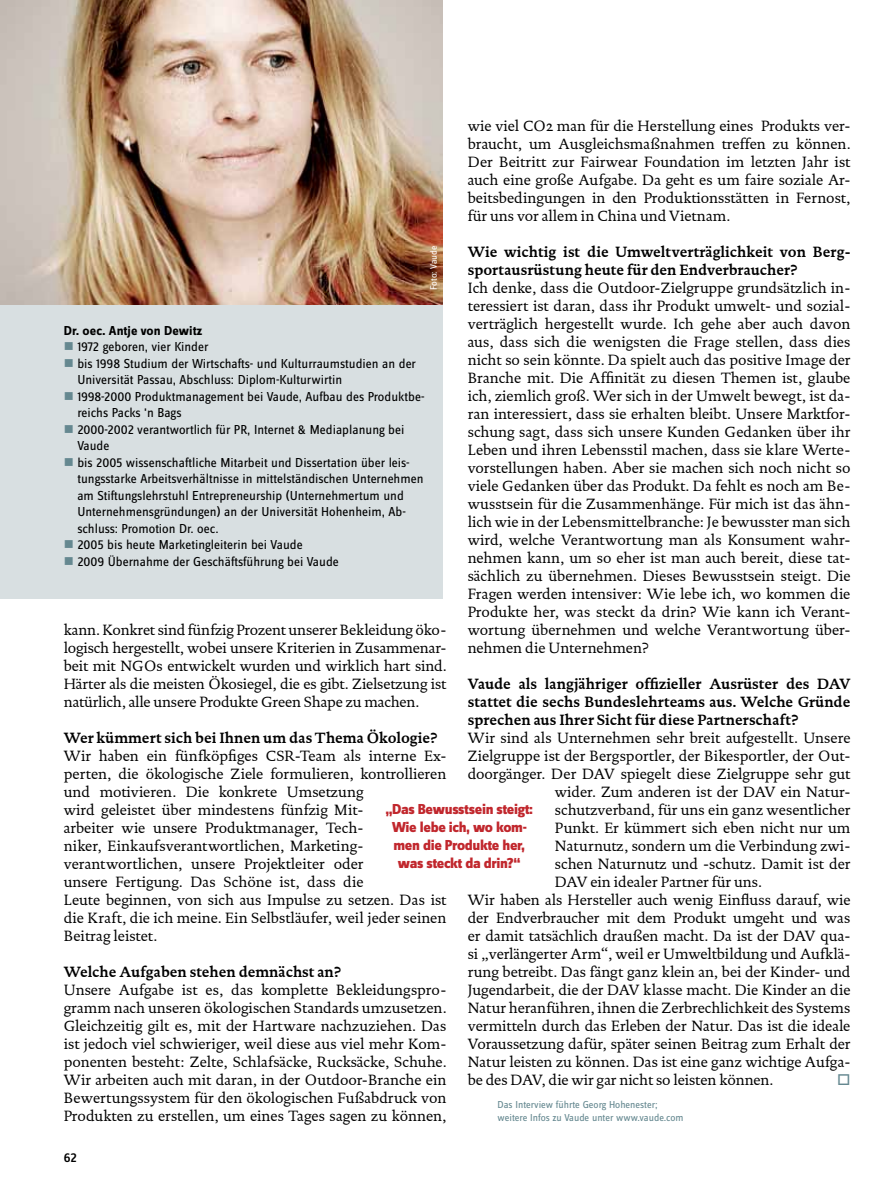
<style>
.page{position:relative;width:893px;height:1191px;background:#fff}
.page>*{position:absolute;margin:0;border:0;box-sizing:border-box;transform-origin:0 0}
.t1{font:15px/18px "DTL Documenta ST";color:#000;text-align:justify}
.t2{font:700 15px/18px "DTL Documenta ST";color:#000;scale:.95 1}
.t3{font:800 15px/18px "Zine Sans Dis";letter-spacing:-.02em;color:#c1272d;text-align:center}
.t4{font:13.5px/16.5px "Zine Sans Dis";color:#000}
.t5{font:700 13.5px "Zine Sans Dis";color:#000}
.t6{font:500 13.5px "Zine Sans Dis";color:#000}
.t7{font:10.5px/13.5px "Zine Sans Dis";color:#658890}
.t8{font:9.75px "Zine Sans Dis";color:#fff}
.s1{color:#658890}
</style>
<div class="page">
<div style="left:0;top:304px;width:442px;height:295px;background:#d8dfe1"></div>
<img style="left:0;top:0;width:442px;height:304px">
<p class="t1" style="left:468px;top:117px;width:384px">wie viel CO2 man für die Herstellung eines Produkts ver&shy;braucht, um Ausgleichsmaßnahmen treffen zu können.<br>Der Beitritt zur Fairwear Foundation im letzten Jahr ist auch eine große Aufgabe. Da geht es um faire soziale Ar&shy;beitsbedingungen in den Produktionsstätten in Fernost, für uns vor allem in China und Vietnam.</p>
<p class="t2" style="left:468px;top:242px;width:404px">Wie wichtig ist die Umweltverträglichkeit von Berg&shy;sportausrüstung heute für den Endverbraucher?</p>
<p class="t1" style="left:468px;top:279px;width:384px">Ich denke, dass die Outdoor-Zielgruppe grundsätzlich in&shy;teressiert ist daran, dass ihr Produkt umwelt- und sozial&shy;verträglich hergestellt wurde. Ich gehe aber auch davon aus, dass sich die wenigsten die Frage stellen, dass dies nicht so sein könnte. Da spielt auch das positive Image der Branche mit. Die Affinität zu diesen Themen ist, glaube ich, ziemlich groß. Wer sich in der Umwelt bewegt, ist da&shy;ran interessiert, dass sie erhalten bleibt. Unsere Marktfor&shy;schung sagt, dass sich unsere Kunden Gedanken über ihr Leben und ihren Lebensstil machen, dass sie klare Werte&shy;vorstellungen haben. Aber sie machen sich noch nicht so viele Gedanken über das Produkt. Da fehlt es noch am Be&shy;wusstsein für die Zusammenhänge. Für mich ist das ähn&shy;lich wie in der Lebensmittelbranche: Je bewusster man sich wird, welche Verantwortung man als Konsument wahr&shy;nehmen kann, um so eher ist man auch bereit, diese tat&shy;sächlich zu übernehmen. Dieses Bewusstsein steigt. Die Fragen werden intensiver: Wie lebe ich, wo kommen die Produkte her, was steckt da drin? Wie kann ich Verant&shy;wortung übernehmen und welche Verantwortung über&shy;nehmen die Unternehmen?</p>
<p class="t2" style="left:468px;top:674px;width:404px;text-align:justify">Vaude als langjähriger offizieller Ausrüster des DAV stattet die sechs Bundeslehrteams aus. Welche Gründe sprechen aus Ihrer Sicht für diese Partnerschaft?</p>
<p class="t1" style="left:468px;top:729px;width:384px">Wir sind als Unternehmen sehr breit aufgestellt. Unsere</p>
<p class="t1" style="left:468px;top:747px;width:384px">Zielgruppe ist der Bergsportler, der Bikesportler, der Out-</p>
<p class="t1" style="left:468px;top:765px;width:384px">doorgänger. Der DAV spiegelt diese Zielgruppe sehr gut</p>
<p class="t1" style="left:555px;top:783px;width:297px">wider. Zum anderen ist der DAV ein Natur-</p>
<p class="t1" style="left:555px;top:801px;width:297px">schutzverband, für uns ein ganz wesentlicher</p>
<p class="t1" style="left:555px;top:819px;width:297px">Punkt. Er kümmert sich eben nicht nur um</p>
<p class="t1" style="left:555px;top:837px;width:297px">Naturnutz, sondern um die Verbindung zwi-</p>
<p class="t1" style="left:555px;top:855px;width:297px">schen Naturnutz und -schutz. Damit ist der</p>
<p class="t1" style="left:555px;top:873px;width:208px">DAV ein idealer Partner für uns.</p>
<p class="t1" style="left:468px;top:891px;width:384px">Wir haben als Hersteller auch wenig Einfluss darauf, wie</p>
<p class="t1" style="left:468px;top:909px;width:384px">der Endverbraucher mit dem Produkt umgeht und was</p>
<p class="t1" style="left:468px;top:927px;width:384px">er damit tatsächlich draußen macht. Da ist der DAV qua-</p>
<p class="t1" style="left:468px;top:945px;width:384px">si „verlängerter Arm“, weil er Umweltbildung und Aufklä-</p>
<p class="t1" style="left:468px;top:963px;width:384px">rung betreibt. Das fängt ganz klein an, bei der Kinder- und</p>
<p class="t1" style="left:468px;top:981px;width:384px">Jugendarbeit, die der DAV klasse macht. Die Kinder an die</p>
<p class="t1" style="left:468px;top:999px;width:384px">Natur heranführen, ihnen die Zerbrechlichkeit des Systems</p>
<p class="t1" style="left:468px;top:1017px;width:384px">vermitteln durch das Erleben der Natur. Das ist die ideale</p>
<p class="t1" style="left:468px;top:1035px;width:384px">Voraussetzung dafür, später seinen Beitrag zum Erhalt der</p>
<p class="t1" style="left:468px;top:1053px;width:384px">Natur leisten zu können. Das ist eine ganz wichtige Aufga-</p>
<p class="t1" style="left:468px;top:1071px;width:307px">be des DAV, die wir gar nicht so leisten können.</p>
<p class="t7" style="left:497px;top:1098px;width:187px">Das Interview führte Georg Hohenester; weitere Infos zu Vaude unter www.vaude.com</p>
<p class="t8" style="left:428px;top:290px;width:46px;rotate:-90deg">Foto: Vaude</p>
<p class="t5" style="left:64px;top:323px;width:140px">Dr. oec. Antje von Dewitz</p>
<p class="t4" style="left:64px;top:339px;width:146px"><span class="s1">■</span> 1972 geboren, vier Kinder</p>
<p class="t4" style="left:77px;top:356px;width:340px;text-indent:-14px"><span class="s1">■</span> bis 1998 Studium der Wirtschafts- und Kulturraumstudien an der<br>Universität Passau, Abschluss: Diplom-Kulturwirtin</p>
<p class="t4" style="left:77px;top:389px;width:349px;text-indent:-14px"><span class="s1">■</span> 1998-2000 Produktmanagement bei Vaude, Aufbau des Produktbe&shy;reichs Packs 'n Bags</p>
<p class="t4" style="left:77px;top:422px;width:329px;text-indent:-14px"><span class="s1">■</span> 2000-2002 verantwortlich für PR, Internet &amp; Mediaplanung bei<br>Vaude</p>
<p class="t4" style="left:77px;top:455px;width:348px;text-indent:-14px"><span class="s1">■</span> bis 2005 wissenschaftliche Mitarbeit und Dissertation über leis&shy;tungsstarke Arbeitsverhältnisse in mittelständischen Unternehmen am Stiftungslehrstuhl Entrepreneurship (Unternehmertum und Unternehmensgründungen) an der Universität Hohenheim, Ab&shy;schluss: Promotion Dr. oec.</p>
<p class="t4" style="left:64px;top:537px;width:240px"><span class="s1">■</span> 2005 bis heute Marketingleiterin bei Vaude</p>
<p class="t4" style="left:64px;top:554px;width:276px"><span class="s1">■</span> 2009 Übernahme der Geschäftsführung bei Vaude</p>
<p class="t1" style="left:64px;top:621px;width:384px">kann. Konkret sind fünfzig Prozent unserer Bekleidung öko&shy;logisch hergestellt, wobei unsere Kriterien in Zusammenar&shy;beit mit NGOs entwickelt wurden und wirklich hart sind.<br>Härter als die meisten Ökosiegel, die es gibt. Zielsetzung ist natürlich, alle unsere Produkte Green Shape zu machen.</p>
<p class="t2" style="left:64px;top:728px;width:395px">Wer kümmert sich bei Ihnen um das Thema Ökologie?</p>
<p class="t1" style="left:64px;top:747px;width:384px;text-align:left">Wir haben ein fünfköpfiges CSR-Team als interne Ex&shy;perten, die ökologische Ziele formulieren, kontrollieren und motivieren. Die konkrete Umsetzung<br>wird geleistet über mindestens fünfzig Mit-<br>arbeiter wie unsere Produktmanager, Tech-<br>niker, Einkaufsverantwortlichen, Marketing&shy;verantwortlichen, unsere Projektleiter oder<br>unsere Fertigung. Das Schöne ist, dass die<br>Leute beginnen, von sich aus Impulse zu setzen. Das ist die Kraft, die ich meine. Ein Selbstläufer, weil jeder seinen Beitrag leistet.</p>
<p class="t2" style="left:64px;top:962px;width:293px">Welche Aufgaben stehen demnächst an?</p>
<p class="t1" style="left:64px;top:981px;width:384px">Unsere Aufgabe ist es, das komplette Bekleidungspro&shy;gramm nach unseren ökologischen Standards umzusetzen.<br>Gleichzeitig gilt es, mit der Hartware nachzuziehen. Das ist jedoch viel schwieriger, weil diese aus viel mehr Kom&shy;ponenten besteht: Zelte, Schlafsäcke, Rucksäcke, Schuhe.<br>Wir arbeiten auch mit daran, in der Outdoor-Branche ein Bewertungssystem für den ökologischen Fußabdruck von Produkten zu erstellen, um eines Tages sagen zu können,</p>
<p class="t3" style="left:385px;top:801px;width:149px">„Das Bewusstsein steigt:<br>Wie lebe ich, wo kom&shy;men die Produkte her, was steckt da drin?“</p>
<p class="t6" style="left:64px;top:1150px;width:15px">62</p>
</div>
